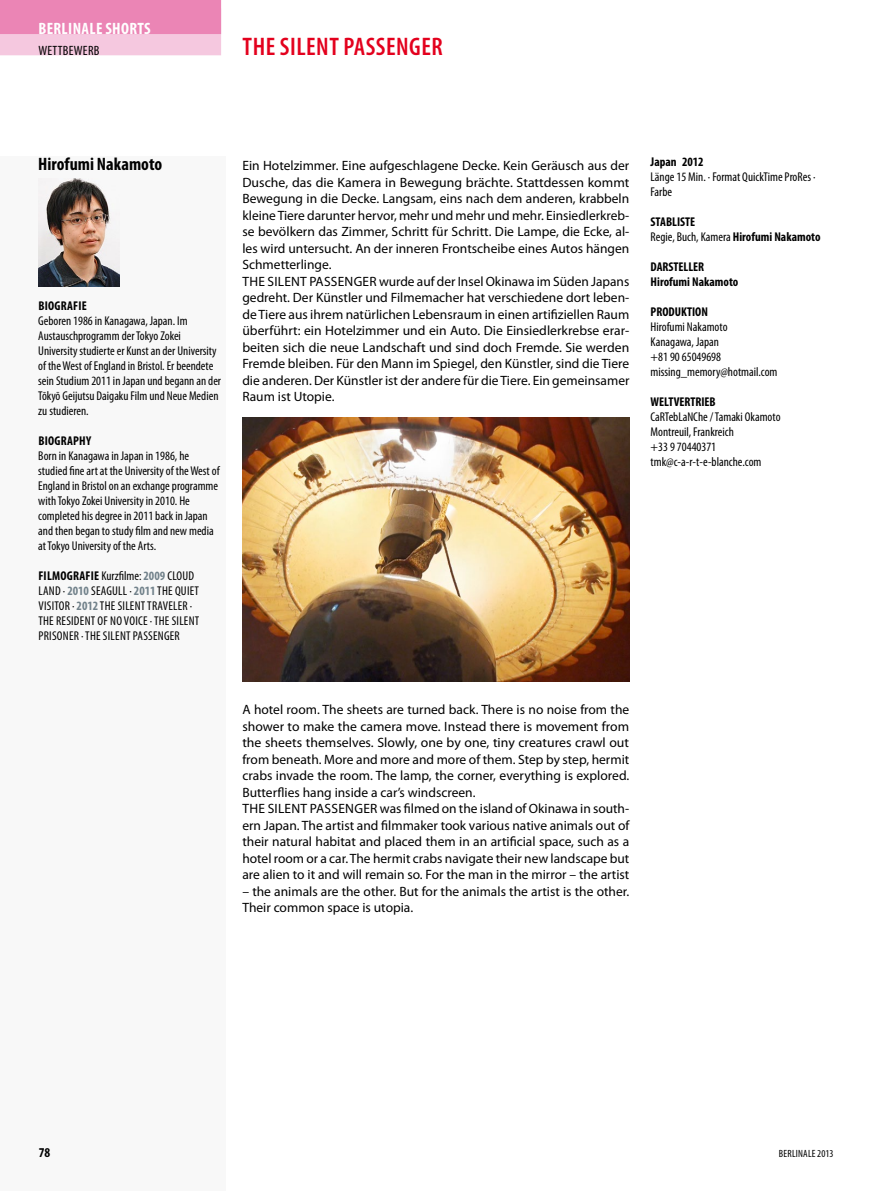
<style>
.page{position:relative;width:893px;height:1191px;background:#fff}
.page>*{position:absolute;margin:0;border:0;box-sizing:border-box;transform-origin:0 0}
.t1{font:600 condensed 25.5px "Myriad Pro";letter-spacing:.02em;color:#e3001d}
.t2{font:700 condensed 18px "Myriad Pro";color:#000}
.t3{font:700 condensed 16.5px "Myriad Pro";letter-spacing:.02em;color:#fff}
.t4{font:13.5px/16.5px "Myriad Pro";color:#000}
.t5{font:condensed 13.5px "Myriad Pro";color:#000}
.t6{font:700 condensed 13.5px "Myriad Pro";color:#000}
.t7{font:condensed 12.75px/15px "Myriad Pro";color:#000}
.t8{font:700 condensed 12.75px/15px "Myriad Pro";color:#000}
.t9{font:condensed 12.75px/15px "Myriad Pro";letter-spacing:.02em;color:#000}
.t10{font:condensed 10.5px "Myriad Pro";letter-spacing:.02em;color:#000}
.s1{font-weight:700;color:#72828b}
.s2{font-weight:400}
</style>
<div class="page">
<div style="left:0;top:156px;width:225px;height:1035px;background:#f8f8f8"></div>
<div style="left:0;top:9px;width:221px;height:46px;background:#f5c8df"></div>
<img style="left:242px;top:417px;width:387px;height:264px">
<img style="left:38px;top:178px;width:81px;height:109px">
<div style="left:0;top:0;width:221px;height:34px;background:#eb85b5"></div>
<p class="t3" style="left:38px;top:18px;width:114px">Berlinale Shorts</p>
<p class="t5" style="left:38px;top:43px;width:16px">Wettbewerb</p>
<h1 class="t1" style="left:243px;top:31px;width:202px">THE SI LENT PASSENGER</h1>
<h2 class="t2" style="left:38px;top:153px;width:126px">Hirofumi Nakamoto</h2>
<p class="t8" style="left:38px;top:298px;width:29px">BIOGRAFIE</p>
<p class="t7" style="left:38px;top:313px;width:184px">Geboren 1986 in Kanagawa, Japan. Im Austauschprogramm der Tokyo Zokei University studierte er Kunst an der University of the West of England in Bristol. Er beendete sein Studium 2011 in Japan und begann an der Tōkyō Geijutsu Daigaku Film und Neue Medien zu studieren.</p>
<p class="t8" style="left:38px;top:433px;width:48px">BIOGRAPHY</p>
<p class="t7" style="left:38px;top:448px;width:183px">Born in Kanagawa in Japan in 1986, he studied fine art at the University of the West of England in Bristol on an exchange programme with Tokyo Zokei University in 2010. He completed his degree in 2011 back in Japan and then began to study film and new media at Tokyo University of the Arts.</p>
<p class="t8" style="left:38px;top:568px;width:41px">FILMOGRAFIE</p>
<p class="t9" style="left:38px;top:568px;width:156px;text-indent:63px">Kurzfilme: <span class="s1">2009</span> Cloud<br>Land · <span class="s1">2010</span> Seagull · <span class="s1">2011</span> The Quiet<br>Visitor</p>
<p class="t7" style="left:72px;top:598px;width:56px">· <span class="s1">2012</span> The Silent</p>
<p class="t7" style="left:147px;top:598px;width:11px">Traveler</p>
<p class="t7" style="left:190px;top:598px;width:4px">·</p>
<p class="t7" style="left:38px;top:613px;width:29px">The Resident</p>
<p class="t7" style="left:98px;top:613px;width:38px">of No Voice</p>
<p class="t7" style="left:150px;top:613px;width:33px">· The Silent</p>
<p class="t7" style="left:38px;top:628px;width:12px">Prisoner</p>
<p class="t7" style="left:81px;top:628px;width:33px">· The Silent</p>
<p class="t7" style="left:133px;top:628px;width:11px">Passenger</p>
<p class="t4" style="left:242px;top:157px;width:389px">Ein Hotelzimmer. Eine aufgeschlagene Decke. Kein Geräusch aus der Dusche, das die Kamera in Bewegung brächte. Stattdessen kommt Bewegung in die Decke. Langsam, eins nach dem anderen, krabbeln kleine Tiere darunter hervor, mehr und mehr und mehr. Einsiedlerkreb&shy;se bevölkern das Zimmer, Schritt für Schritt. Die Lampe, die Ecke, al&shy;les wird untersucht. An der inneren Frontscheibe eines Autos hängen Schmetterlinge.<br>The Silent</p>
<p class="t4" style="left:242px;top:273px;width:389px;text-align:justify;text-indent:137px">wurde auf der Insel Okinawa im Süden Japans gedreht. Der Künstler und Filmemacher hat verschiedene dort leben&shy;de Tiere aus ihrem natürlichen Lebensraum in einen artifiziellen Raum überführt: ein Hotelzimmer und ein Auto. Die Einsiedlerkrebse erar&shy;beiten sich die neue Landschaft und sind doch Fremde. Sie werden Fremde bleiben. Für den Mann im Spiegel, den Künstler, sind die Tiere die anderen. Der Künstler ist der andere für die Tiere. Ein gemeinsamer Raum ist Utopie.</p>
<p class="t4" style="left:309px;top:273px;width:15px">Passenger</p>
<p class="t8" style="left:651px;top:154px;width:55px">Japan 2012</p>
<p class="t7" style="left:651px;top:169px;width:166px">Länge 15 Min. · Format QuickTime ProRes ·<br>Farbe</p>
<p class="t8" style="left:651px;top:214px;width:172px">STABLISTE<br><span class="s2">Regie, Buch, Kamera</span> Hirofumi Nakamoto</p>
<p class="t8" style="left:651px;top:259px;width:89px">DARSTELLER<br>Hirofumi Nakamoto</p>
<p class="t8" style="left:651px;top:304px;width:43px">PRODUKTION</p>
<p class="t7" style="left:651px;top:319px;width:128px">Hirofumi Nakamoto<br>Kanagawa, Japan<br>+81 90 65049698 missing_memory@hotmail.com</p>
<p class="t8" style="left:651px;top:394px;width:7px">WELTVERTRIE</p>
<p class="t8" style="left:710px;top:394px;width:8px">B</p>
<p class="t7" style="left:651px;top:409px;width:131px">CaRTebLaNChe / Tamaki Okamoto<br>Montreuil, Frankreich<br>+33 9 70440371 tmk@c-a-r-t-e-blanche.com</p>
<p class="t4" style="left:242px;top:701px;width:388px">A hotel room. The sheets are turned back. There is no noise from the shower to make the camera move. Instead there is movement from the sheets themselves. Slowly, one by one, tiny creatures crawl out from beneath. More and more and more of them. Step by step, hermit crabs invade the room. The lamp, the corner, everything is explored.<br>Butterflies hang inside a car’s windscreen.<br>The Silent</p>
<p class="t4" style="left:242px;top:800px;width:389px;text-align:justify;text-indent:138px">was filmed on the island of Okinawa in south&shy;ern Japan. The artist and filmmaker took various native animals out of their natural habitat and placed them in an artificial space, such as a hotel room or a car. The hermit crabs navigate their new landscape but are alien to it and will remain so. For the man in the mirror – the artist</p>
<p class="t4" style="left:242px;top:882px;width:388px">– the animals are the other. But for the animals the artist is the other.<br>Their common space is utopia.</p>
<p class="t4" style="left:310px;top:800px;width:15px">Passenger</p>
<p class="t6" style="left:39px;top:1143px;width:13px">78</p>
<p class="t10" style="left:779px;top:1146px;width:56px">BERLINALE 2013</p>
</div>
